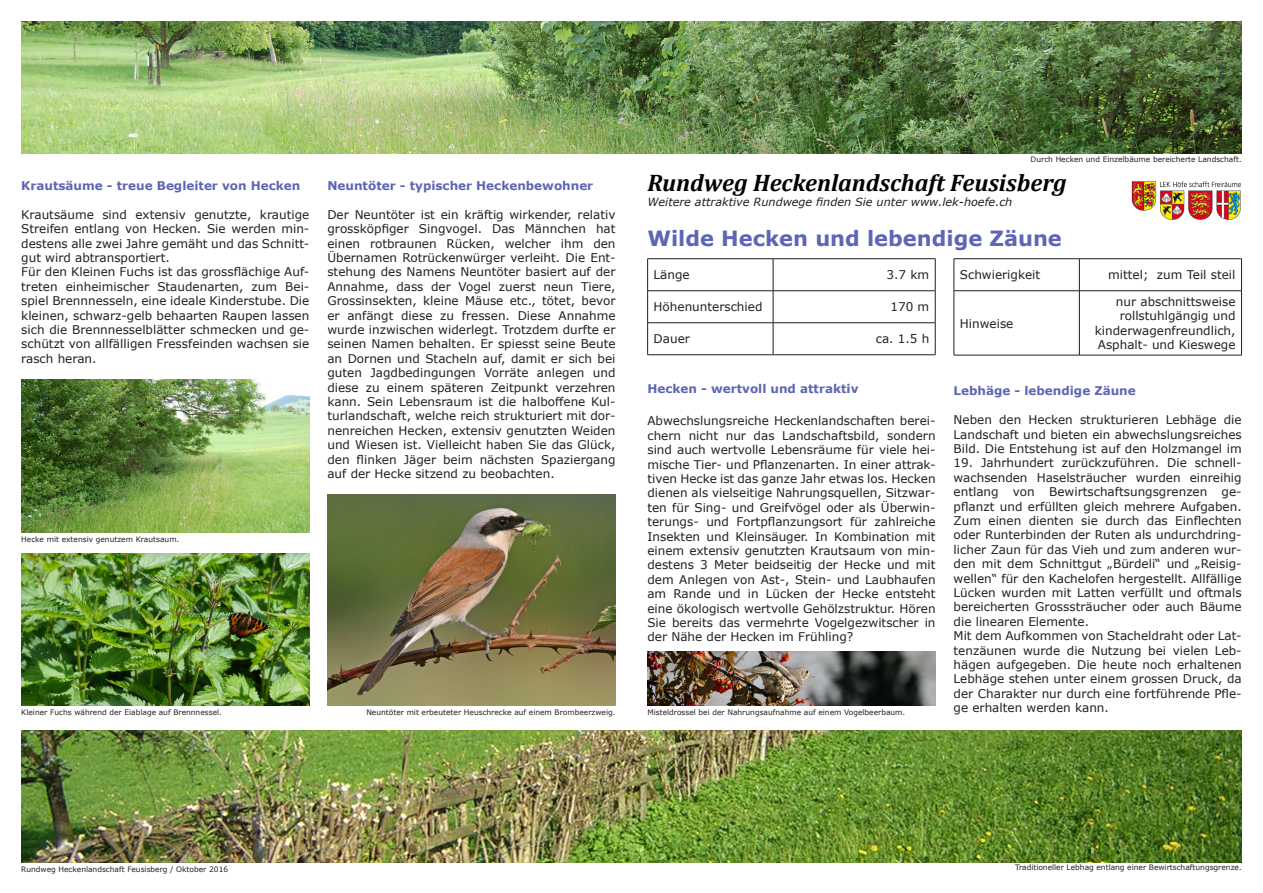
<style>
.page{position:relative;width:1263px;height:893px;background:#fff}
.page>*{position:absolute;margin:0;border:0;box-sizing:border-box;transform-origin:0 0}
.Titel{font:italic 700 24px "Cambria";color:#000}
.Untertitel{font:700 21px "Verdana";color:#5d66b6}
.Text_klein{font:12px/14.4px "Verdana";color:#231f20;text-align:justify}
.Untertitel-2{font:700 12px "Verdana";color:#5d66b6}
.Text_klein-2{font:700 12px "Verdana";color:#5d66b6}
.Titel-2{font:italic 11.25px "Verdana";color:#231f20}
.Text_klein-3{font:7.5px "Verdana";color:#231f20}
</style>
<div class="page">
<img style="left:22px;top:730px;width:1219px;height:132px">
<img style="left:21px;top:21px;width:1221px;height:132px">
<hr style="left:647px;top:258px;width:126px;height:1px;background:#231f20">
<hr style="left:647px;top:259px;width:1px;height:32px;background:#231f20">
<hr style="left:773px;top:258px;width:162px;height:1px;background:#231f20">
<hr style="left:773px;top:259px;width:1px;height:32px;background:#231f20">
<hr style="left:935px;top:259px;width:1px;height:32px;background:#231f20">
<hr style="left:647px;top:290px;width:126px;height:1px;background:#231f20">
<hr style="left:647px;top:291px;width:1px;height:32px;background:#231f20">
<hr style="left:773px;top:290px;width:162px;height:1px;background:#231f20">
<hr style="left:773px;top:291px;width:1px;height:32px;background:#231f20">
<hr style="left:935px;top:291px;width:1px;height:32px;background:#231f20">
<hr style="left:647px;top:322px;width:126px;height:1px;background:#231f20">
<hr style="left:647px;top:323px;width:1px;height:32px;background:#231f20">
<hr style="left:773px;top:322px;width:162px;height:1px;background:#231f20">
<hr style="left:773px;top:323px;width:1px;height:32px;background:#231f20">
<hr style="left:935px;top:323px;width:1px;height:32px;background:#231f20">
<hr style="left:647px;top:354px;width:126px;height:1px;background:#231f20">
<hr style="left:773px;top:354px;width:162px;height:1px;background:#231f20">
<hr style="left:954px;top:258px;width:125px;height:1px;background:#231f20">
<hr style="left:954px;top:259px;width:1px;height:32px;background:#231f20">
<hr style="left:1079px;top:258px;width:163px;height:1px;background:#231f20">
<hr style="left:1079px;top:259px;width:1px;height:32px;background:#231f20">
<hr style="left:1241px;top:259px;width:1px;height:32px;background:#231f20">
<hr style="left:954px;top:290px;width:125px;height:1px;background:#231f20">
<hr style="left:954px;top:291px;width:1px;height:64px;background:#231f20">
<hr style="left:1079px;top:290px;width:163px;height:1px;background:#231f20">
<hr style="left:1079px;top:291px;width:1px;height:64px;background:#231f20">
<hr style="left:1241px;top:291px;width:1px;height:64px;background:#231f20">
<hr style="left:954px;top:355px;width:125px;height:1px;background:#231f20">
<hr style="left:1079px;top:355px;width:163px;height:1px;background:#231f20">
<img style="left:21px;top:380px;width:288px;height:153px">
<img style="left:21px;top:553px;width:288px;height:153px">
<img style="left:327px;top:495px;width:288px;height:211px">
<img style="left:647px;top:651px;width:288px;height:55px">
<img style="left:1131px;top:181px;width:110px;height:39px">
<p class="Untertitel-2" style="left:21px;top:177px;width:281px">Krautsäume - treue Begleiter von Hecken</p>
<p class="Text_klein" style="left:21px;top:207px;width:290px">Krautsäume sind extensiv genutzte, krautige Streifen entlang von Hecken. Sie werden min&shy;destens alle zwei Jahre gemäht und das Schnitt&shy;gut wird abtransportiert.</p>
<p class="Text_klein" style="left:21px;top:265px;width:290px">Für den Kleinen Fuchs ist das grossflächige Auf&shy;treten einheimischer Staudenarten, zum Bei&shy;spiel Brennnesseln, eine ideale Kinderstube. Die kleinen, schwarz-gelb behaarten Raupen lassen sich die Brennnesselblätter schmecken und ge&shy;schützt von allfälligen Fressfeinden wachsen sie rasch heran.</p>
<p class="Untertitel-2" style="left:327px;top:177px;width:267px">Neuntöter - typischer Heckenbewohner</p>
<p class="Text_klein" style="left:327px;top:207px;width:290px">Der Neuntöter ist ein kräftig wirkender, relativ grossköpfiger Singvogel. Das Männchen hat einen rotbraunen Rücken, welcher ihm den Übernamen Rotrückenwürger verleiht. Die Ent&shy;stehung des Namens Neuntöter basiert auf der Annahme, dass der Vogel zuerst neun Tiere, Grossinsekten, kleine Mäuse etc., tötet, bevor er anfängt diese zu fressen. Diese Annahme wurde inzwischen widerlegt. Trotzdem durfte er seinen Namen behalten. Er spiesst seine Beute an Dornen und Stacheln auf, damit er sich bei guten Jagdbedingungen Vorräte anlegen und diese zu einem späteren Zeitpunkt verzehren kann. Sein Lebensraum ist die halboffene Kul&shy;turlandschaft, welche reich strukturiert mit dor&shy;nenreichen Hecken, extensiv genutzten Weiden und Wiesen ist. Vielleicht haben Sie das Glück, den flinken Jäger beim nächsten Spaziergang auf der Hecke sitzend zu beobachten.</p>
<p class="Text_klein-3" style="left:21px;top:534px;width:160px">Hecke mit extensiv genutzem Krautsaum.</p>
<p class="Text_klein-3" style="left:21px;top:707px;width:202px">Kleiner Fuchs während der Eiablage auf Brennnessel.</p>
<p class="Text_klein-3" style="left:366px;top:707px;width:251px">Neuntöter mit erbeuteter Heuschrecke auf einem Brombeerzweig.</p>
<p class="Text_klein-3" style="left:1031px;top:154px;width:213px">Durch Hecken und Einzelbäume bereicherte Landschaft.</p>
<p class="Titel" style="left:647px;top:166px;width:421px">Rundweg Heckenlandschaft Feusisberg</p>
<p class="Titel-2" style="left:647px;top:194px;width:366px">Weitere attraktive Rundwege finden Sie unter www.lek-hoefe.ch</p>
<p class="Untertitel" style="left:647px;top:223px;width:416px">Wilde Hecken und lebendige Zäune</p>
<p class="Text_klein" style="left:654px;top:268px;width:38px">Länge</p>
<p class="Text_klein" style="left:887px;top:268px;width:44px">3.7 km</p>
<p class="Text_klein" style="left:654px;top:300px;width:110px">Höhenunterschied</p>
<p class="Text_klein" style="left:890px;top:300px;width:40px">170 m</p>
<p class="Text_klein" style="left:654px;top:332px;width:38px">Dauer</p>
<p class="Text_klein" style="left:876px;top:332px;width:55px">ca. 1.5 h</p>
<p class="Text_klein" style="left:960px;top:268px;width:82px">Schwierigkeit</p>
<p class="Text_klein" style="left:1108px;top:268px;width:129px">mittel; zum Teil steil</p>
<p class="Text_klein" style="left:960px;top:316px;width:55px">Hinweise</p>
<p class="Text_klein" style="left:1095px;top:294px;width:142px;text-align:right">nur abschnittsweise rollstuhlgängig und kinderwagenfreundlich,</p>
<p class="Text_klein" style="left:1098px;top:337px;width:139px">Asphalt- und Kieswege</p>
<p class="Untertitel-2" style="left:647px;top:380px;width:213px">Hecken - wertvoll und attraktiv</p>
<p class="Text_klein" style="left:647px;top:414px;width:290px">Abwechslungsreiche Heckenlandschaften berei&shy;chern nicht nur das Landschaftsbild, sondern sind auch wertvolle Lebensräume für viele hei&shy;mische Tier- und Pflanzenarten. In einer attrak&shy;tiven Hecke ist das ganze Jahr etwas los. Hecken dienen als vielseitige Nahrungsquellen, Sitzwar&shy;ten für Sing- und Greifvögel oder als Überwin&shy;terungs- und Fortpflanzungsort für zahlreiche Insekten und Kleinsäuger. In Kombination mit einem extensiv genutzten Krautsaum von min&shy;destens 3 Meter beidseitig der Hecke und mit dem Anlegen von Ast-, Stein- und Laubhaufen am Rande und in Lücken der Hecke entsteht eine ökologisch wertvolle Gehölzstruktur. Hören Sie bereits das vermehrte Vogelgezwitscher in der Nähe der Hecken im Frühling?</p>
<p class="Text_klein-3" style="left:647px;top:707px;width:259px">Misteldrossel bei der Nahrungsaufnahme auf einem Vogelbeerbaum.</p>
<p class="Text_klein-2" style="left:953px;top:382px;width:184px">Lebhäge - lebendige Zäune</p>
<p class="Text_klein" style="left:953px;top:412px;width:290px">Neben den Hecken strukturieren Lebhäge die Landschaft und bieten ein abwechslungsreiches Bild. Die Entstehung ist auf den Holzmangel im</p>
<p class="Text_klein" style="left:953px;top:456px;width:290px">19. Jahrhundert zurückzuführen. Die schnell&shy;wachsenden Haselsträucher wurden einreihig entlang von Bewirtschaftsungsgrenzen ge&shy;pflanzt und erfüllten gleich mehrere Aufgaben.<br>Zum einen dienten sie durch das Einflechten oder Runterbinden der Ruten als undurchdring&shy;licher Zaun für das Vieh und zum anderen wur&shy;den mit dem Schnittgut „Bürdeli“ und „Reisig&shy;wellen“ für den Kachelofen hergestellt. Allfällige Lücken wurden mit Latten verfüllt und oftmals bereicherten Grosssträucher oder auch Bäume die linearen Elemente.</p>
<p class="Text_klein" style="left:953px;top:628px;width:290px">Mit dem Aufkommen von Stacheldraht oder Lat&shy;tenzäunen wurde die Nutzung bei vielen Leb&shy;hägen aufgegeben. Die heute noch erhaltenen Lebhäge stehen unter einem grossen Druck, da der Charakter nur durch eine fortführende Pfle&shy;ge erhalten werden kann.</p>
<p class="Text_klein-3" style="left:21px;top:864px;width:208px">Rundweg Heckenlandschaft Feusisberg / Oktober 2016</p>
<p class="Text_klein-3" style="left:1015px;top:862px;width:228px">Traditioneller Lebhag entlang einer Bewirtschaftungsgrenze.</p>
</div>
